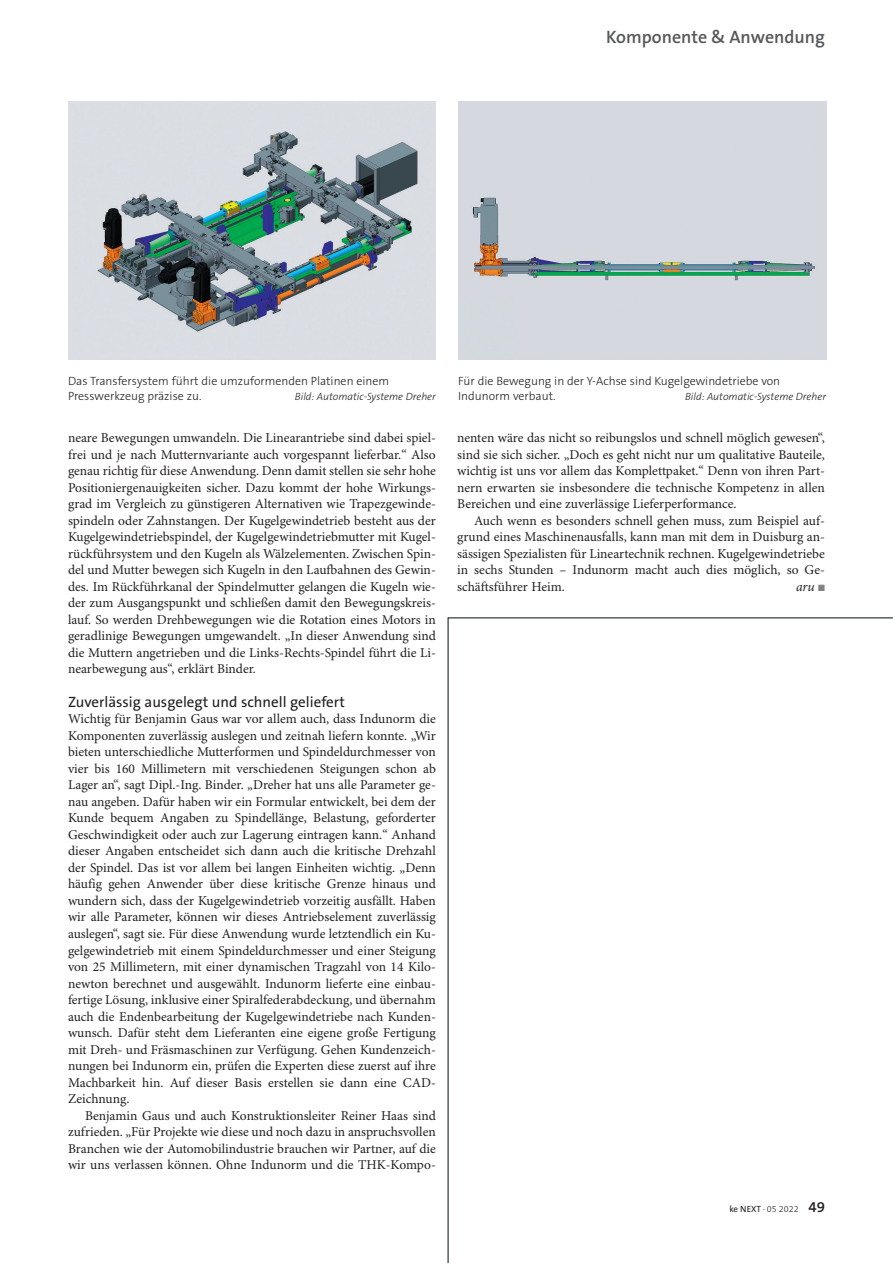
<style>
.page{position:relative;width:893px;height:1263px;background:#fff}
.page>*{position:absolute;margin:0;border:0;box-sizing:border-box;transform-origin:0 0}
._03_tt_rb{font:600 18px "The Sans Os F";color:#57585a}
._02_gt_bd_zw{font:15px "The Sans Os F";color:#231f20}
._02_gt_bd_e0{font:13.5px/16.5px "Minion Pro";color:#231f20;text-align:justify}
._02_gt_bd_ep{font:13.5px/16.5px "Minion Pro";color:#231f20;text-align:justify}
._02_gt_bd_ep-2{font:italic 13.5px "Minion Pro";color:#231f20}
._01_gt_bu_st{font:300 12px/15px "The Sans Os F";color:#231f20}
._01_gt_bu_st-2{font:italic 300 10.5px "The Sans Os F";color:#231f20}
.t1{font:300 9px "The Sans Os F";color:#231f20}
.s1{color:#808285}
.s2{font-weight:400}
.s3{font-weight:600;font-size:15px}
</style>
<div class="page">
<img style="left:68px;top:101px;width:368px;height:258px">
<div style="left:458px;top:101px;width:368px;height:258px;background:#d5d9df"></div>
<hr style="left:448px;top:618px;width:445px;height:1px;background:#001204">
<hr style="left:448px;top:618px;width:1px;height:645px;background:#001204">
<p class="_03_tt_rb" style="left:606px;top:25px;width:220px">Komponente &amp; Anwendung</p>
<p class="_01_gt_bu_st" style="left:68px;top:373px;width:323px">Das Transfersystem führt die umzuformenden Platinen einem<br>Presswerkzeug präzise zu.</p>
<p class="_01_gt_bu_st-2" style="left:295px;top:389px;width:142px">Bild: Automatic-Systeme Dreher</p>
<p class="_02_gt_bd_e0" style="left:68px;top:430px;width:369px">neare Bewegungen umwandeln. Die Linearantriebe sind dabei spiel&shy;frei und je nach Mutternvariante auch vorgespannt lieferbar.“ Also genau richtig für diese Anwendung. Denn damit stellen sie sehr hohe Positioniergenauigkeiten sicher. Dazu kommt der hohe Wirkungs&shy;grad im Vergleich zu günstigeren Alternativen wie Trapezgewinde&shy;spindeln oder Zahnstangen. Der Kugelgewindetrieb besteht aus der Kugelgewindetriebspindel, der Kugelgewindetriebmutter mit Kugel&shy;rückführsystem und den Kugeln als Wälzelementen. Zwischen Spin&shy;del und Mutter bewegen sich Kugeln in den Laufbahnen des Gewin&shy;des. Im Rückführkanal der Spindelmutter gelangen die Kugeln wie&shy;der zum Ausgangspunkt und schließen damit den Bewegungskreis&shy;lauf. So werden Drehbewegungen wie die Rotation eines Motors in geradlinige Bewegungen umgewandelt. „In dieser Anwendung sind die Muttern angetrieben und die Links-Rechts-Spindel führt die Li&shy;nearbewegung aus“, erklärt Binder.</p>
<p class="_02_gt_bd_zw" style="left:68px;top:692px;width:278px">Zuverlässig ausgelegt und schnell geliefert</p>
<p class="_02_gt_bd_e0" style="left:68px;top:711px;width:369px">Wichtig für Benjamin Gaus war vor allem auch, dass Indunorm die Komponenten zuverlässig auslegen und zeitnah liefern konnte. „Wir bieten unterschiedliche Mutterformen und Spindeldurchmesser von vier bis 160 Millimetern mit verschiedenen Steigungen schon ab Lager an“, sagt Dipl.-Ing. Binder. „Dreher hat uns alle Parameter ge&shy;nau angeben. Dafür haben wir ein Formular entwickelt, bei dem der Kunde bequem Angaben zu Spindellänge, Belastung, geforderter Geschwindigkeit oder auch zur Lagerung eintragen kann.“ Anhand dieser Angaben entscheidet sich dann auch die kritische Drehzahl der Spindel. Das ist vor allem bei langen Einheiten wichtig. „Denn häufig gehen Anwender über diese kritische Grenze hinaus und wundern sich, dass der Kugelgewindetrieb vorzeitig ausfällt. Haben wir alle Parameter, können wir dieses Antriebselement zuverlässig auslegen“, sagt sie. Für diese Anwendung wurde letztendlich ein Ku&shy;gelgewindetrieb mit einem Spindeldurchmesser und einer Steigung von 25 Millimetern, mit einer dynamischen Tragzahl von 14 Kilo&shy;newton berechnet und ausgewählt. Indunorm lieferte eine einbau&shy;fertige Lösung, inklusive einer Spiralfederabdeckung, und übernahm auch die Endenbearbeitung der Kugelgewindetriebe nach Kunden&shy;wunsch. Dafür steht dem Lieferanten eine eigene große Fertigung mit Dreh- und Fräsmaschinen zur Verfügung. Gehen Kundenzeich&shy;nungen bei Indunorm ein, prüfen die Experten diese zuerst auf ihre Machbarkeit hin. Auf dieser Basis erstellen sie dann eine CAD-Zeichnung.</p>
<p class="_02_gt_bd_ep" style="left:68px;top:1108px;width:369px;text-indent:17px">Benjamin Gaus und auch Konstruktionsleiter Reiner Haas sind zufrieden. „Für Projekte wie diese und noch dazu in anspruchsvollen Branchen wie der Automobilindustrie brauchen wir Partner, auf die wir uns verlassen können. Ohne Indunorm und die THK-Kompo-</p>
<p class="_01_gt_bu_st" style="left:458px;top:373px;width:324px">Für die Bewegung in der Y-Achse sind Kugelgewindetriebe von<br>Indunorm verbaut.</p>
<p class="_01_gt_bu_st-2" style="left:685px;top:389px;width:142px">Bild: Automatic-Systeme Dreher</p>
<p class="_02_gt_bd_ep" style="left:457px;top:430px;width:369px">nenten wäre das nicht so reibungslos und schnell möglich gewesen“, sind sie sich sicher. „Doch es geht nicht nur um qualitative Bauteile, wichtig ist uns vor allem das Komplettpaket.“ Denn von ihren Part&shy;nern erwarten sie insbesondere die technische Kompetenz in allen Bereichen und eine zuverlässige Lieferperformance.</p>
<p class="_02_gt_bd_ep" style="left:457px;top:513px;width:369px;text-indent:17px">Auch wenn es besonders schnell gehen muss, zum Beispiel auf&shy;grund eines Maschinenausfalls, kann man mit dem in Duisburg an&shy;sässigen Spezialisten für Lineartechnik rechnen. Kugelgewindetriebe in sechs Stunden – Indunorm macht auch dies möglich, so Ge&shy;schäftsführer Heim.</p>
<p class="_02_gt_bd_ep-2" style="left:796px;top:578px;width:30px">aru <span class="s1">■</span></p>
<p class="t1" style="left:729px;top:1203px;width:97px"><span class="s2">ke NEXT</span> · 05 2022 <span class="s3">49</span></p>
</div>
